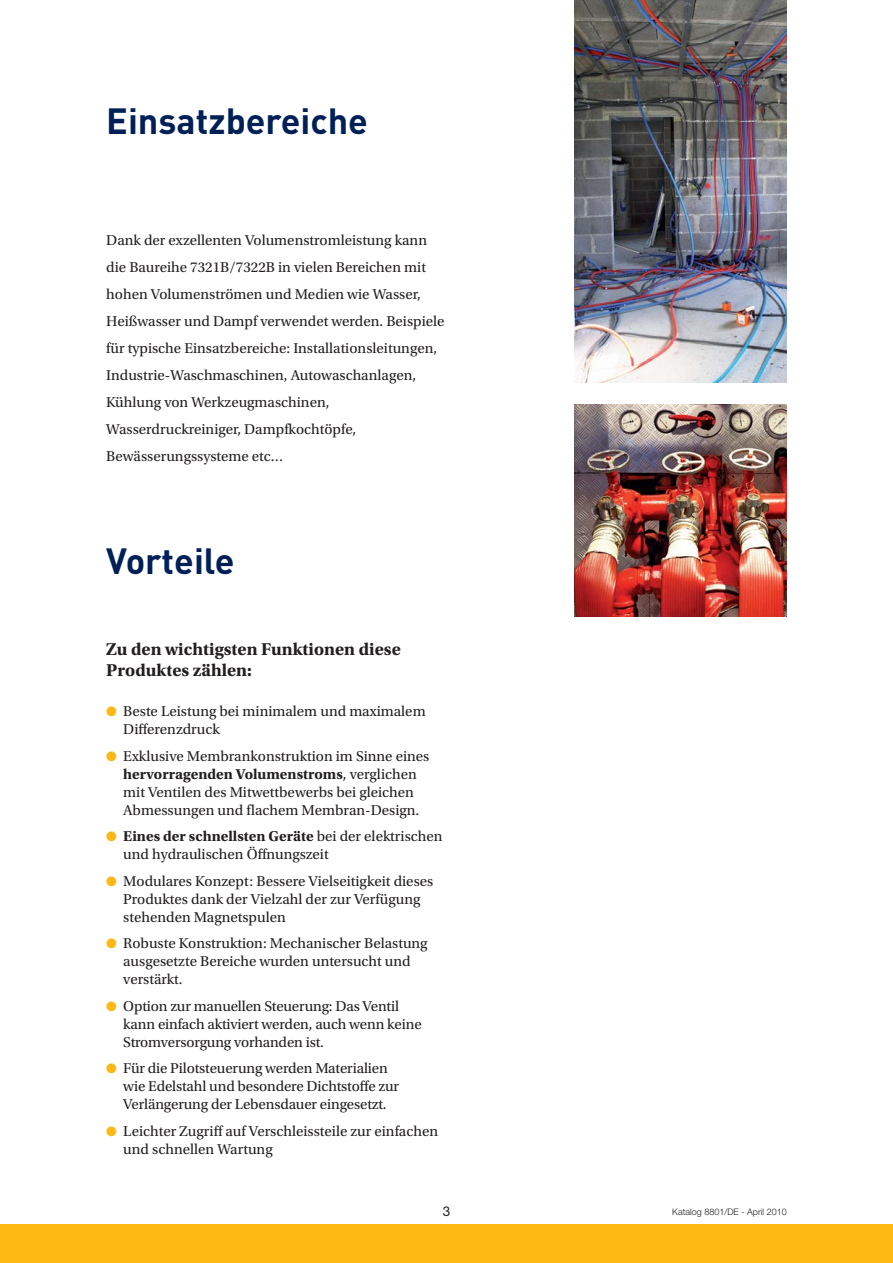
<style>
.page{position:relative;width:893px;height:1263px;background:#fff}
.page>*{position:absolute;margin:0;border:0;box-sizing:border-box;transform-origin:0 0}
.t1{font:700 36px "DINOT";color:#002057}
.t2{font:700 18px/21.6px "Utopia Std";color:#231f20}
.t3{font:15px/18px "Utopia Std";color:#231f20}
.t4{font:13.5px "Helvetica Neue LT Std";color:#231f20}
.t5{font:300 9px "Helvetica Neue LT Std";color:#231f20}
.s1{color:#fdb813}
.s2{font-weight:700}
</style>
<div class="page">
<div style="left:0;top:1225px;width:893px;height:38px;background:#fdb813"></div>
<img style="left:574px;top:0;width:213px;height:383px">
<img style="left:574px;top:404px;width:213px;height:213px">
<h1 class="t1" style="left:106px;top:108px;width:263px">Einsatzbereiche</h1>
<p class="t3" style="left:106px;top:228px;width:340px;line-height:27px">Dank der exzellenten Volumenstromleistung kann die Baureihe 7321B/7322B in vielen Bereichen mit hohen Volumenströmen und Medien wie Wasser, Heißwasser und Dampf verwendet werden. Beispiele für typische Einsatzbereiche: Installationsleitungen, Industrie-Waschmaschinen, Autowaschanlagen, Kühlung von Werkzeugmaschinen, Wasserdruckreiniger, Dampfkochtöpfe, Bewässerungssysteme etc…</p>
<h1 class="t1" style="left:106px;top:548px;width:130px">Vorteile</h1>
<p class="t2" style="left:106px;top:640px;width:296px">Zu den wichtigsten Funktionen diese<br>Produktes zählen:</p>
<p class="t3" style="left:123px;top:704px;width:304px;text-indent:-17px"><span class="s1">●</span> Beste Leistung bei minimalem und maximalem<br>Differenzdruck</p>
<p class="t3" style="left:106px;top:748px;width:325px;text-align:center"><span class="s1">●</span> Exklusive Membrankonstruktion im Sinne eines <span class="s2">hervorragenden Volumenstroms</span>, verglichen<br>mit Ventilen des Mitwettbewerbs bei gleichen Abmessungen und flachem Membran-Design.</p>
<p class="t3" style="left:123px;top:829px;width:321px;text-indent:-17px"><span class="s1">●</span> <span class="s2">Eines der schnellsten Geräte</span> bei der elektrischen und hydraulischen Öffnungszeit</p>
<p class="t3" style="left:123px;top:873px;width:312px;text-indent:-17px"><span class="s1">●</span> Modulares Konzept: Bessere Vielseitigkeit dieses<br>Produktes dank der Vielzahl der zur Verfügung stehenden Magnetspulen</p>
<p class="t3" style="left:123px;top:936px;width:306px;text-indent:-17px"><span class="s1">●</span> Robuste Konstruktion: Mechanischer Belastung ausgesetzte Bereiche wurden untersucht und verstärkt.</p>
<p class="t3" style="left:123px;top:998px;width:300px;text-indent:-17px"><span class="s1">●</span> Option zur manuellen Steuerung: Das Ventil kann einfach aktiviert werden, auch wenn keine<br>Stromversorgung vorhanden ist.</p>
<p class="t3" style="left:123px;top:1061px;width:277px;text-indent:-17px"><span class="s1">●</span> Für die Pilotsteuerung werden Materialien wie Edelstahl und besondere Dichtstoffe zur<br>Verlängerung der Lebensdauer eingesetzt.</p>
<p class="t3" style="left:123px;top:1123px;width:316px;text-indent:-17px"><span class="s1">●</span> Leichter Zugriff auf Verschleissteile zur einfachen und schnellen Wartung</p>
<p class="t4" style="left:443px;top:1207px;width:9px">3</p>
<p class="t5" style="left:672px;top:1209px;width:116px">Katalog 8801/DE - April 2010</p>
</div>
